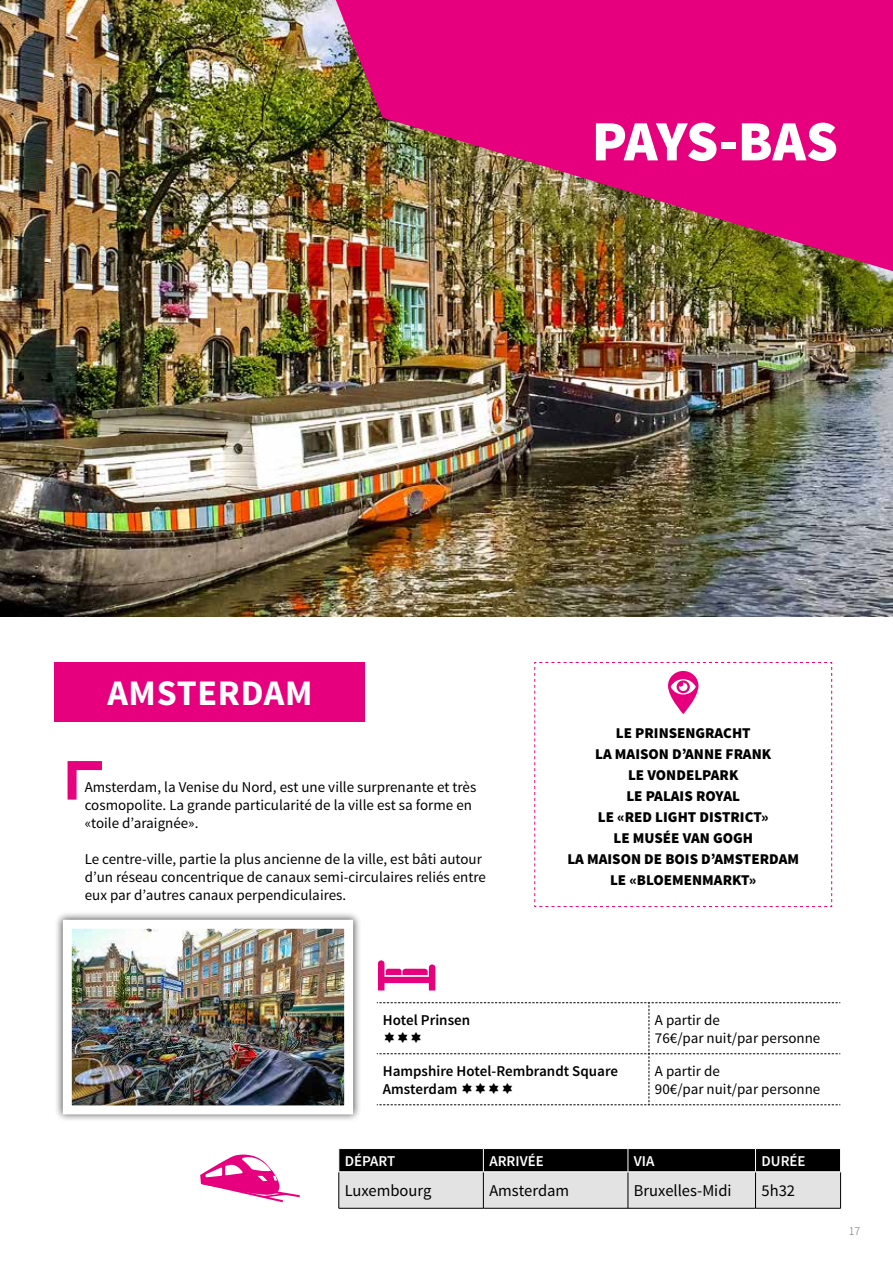
<style>
.page{position:relative;width:893px;height:1263px;background:#fff}
.page>*{position:absolute;margin:0;border:0;box-sizing:border-box;transform-origin:0 0}
.t1{font:900 57px "Source Sans Pro";letter-spacing:-.02em;color:#fff}
.t2{font:700 36px "Source Sans Pro";letter-spacing:.02em;color:#fff}
.t3{font:16.5px "Source Sans Pro";color:#000}
.t4{font:15px/18px "Source Sans Pro";color:#000}
.t5{font:900 15px/21px "Source Sans Pro";color:#000;text-align:center}
.t6{font:600 15px/18px "Source Sans Pro";color:#000}
.t7{font:600 15px "Source Sans Pro";color:#fff}
.t8{font:300 12px "Source Sans Pro";color:#646363}
</style>
<div class="page">
<img style="left:0;top:0;width:893px;height:617px">
<div style="left:55px;top:662px;width:310px;height:60px;background:#e6007d"></div>
<svg style="left:67px;top:761px;width:35px;height:39px"></svg>
<hr style="left:339px;top:1208px;width:144px;height:1px;background:#000">
<hr style="left:483px;top:1208px;width:145px;height:1px;background:#000">
<hr style="left:628px;top:1208px;width:127px;height:1px;background:#000">
<hr style="left:755px;top:1208px;width:86px;height:1px;background:#000">
<svg style="left:338px;top:1148px;width:503px;height:60px;background:#8d8d8d"></svg>
<hr style="left:338px;top:1171px;width:145px;height:1px;background:#fff">
<hr style="left:483px;top:1171px;width:145px;height:1px;background:#fff">
<hr style="left:628px;top:1171px;width:127px;height:1px;background:#fff">
<hr style="left:755px;top:1171px;width:86px;height:1px;background:#fff">
<svg style="left:200px;top:1154px;width:100px;height:48px"></svg>
<svg style="left:534px;top:662px;width:298px;height:245px"></svg>
<svg style="left:378px;top:960px;width:57px;height:30px"></svg>
<img style="left:336px;top:0;width:557px;height:271px">
<div style="left:55px;top:911px;width:306px;height:212px;background:#000;opacity:.75"></div>
<img style="left:73px;top:930px;width:270px;height:174px">
<div style="left:63px;top:920px;width:290px;height:194px;border:9px solid #fff"></div>
<svg style="left:377px;top:1002px;width:463px;height:103px"></svg>
<h1 class="t1" style="left:592px;top:104px;width:248px">PAYS-BAS</h1>
<h2 class="t2" style="left:107px;top:670px;width:207px">AMSTERDAM</h2>
<p class="t4" style="left:85px;top:778px;width:393px">Amsterdam, la Venise du Nord, est une ville surprenante et très cosmopolite. La grande particularité de la ville est sa forme en «toile d’araignée».</p>
<p class="t4" style="left:85px;top:850px;width:403px">Le centre-ville, partie la plus ancienne de la ville, est bâti autour d’un réseau concentrique de canaux semi-circulaires reliés entre eux par d’autres canaux perpendiculaires.</p>
<p class="t5" style="left:567px;top:723px;width:233px">LE PRINSENGRACHT<br>LA MAISON D’ANNE FRANK<br>LE VONDELPARK<br>LE PALAIS ROYAL<br>LE «RED LIGHT DISTRICT»<br>LE MUSÉE VAN GOGH<br>LA MAISON DE BOIS D’AMSTERDAM<br>LE «BLOEMENMARKT»</p>
<p class="t6" style="left:383px;top:1011px;width:89px">Hotel Prinsen</p>
<p class="t4" style="left:655px;top:1011px;width:167px">A partir de<br>76€/par nuit/par personne</p>
<p class="t6" style="left:383px;top:1062px;width:237px">Hampshire Hotel-Rembrandt Square<br>Amsterdam</p>
<p class="t4" style="left:655px;top:1062px;width:167px">A partir de<br>90€/par nuit/par personne</p>
<p class="t7" style="left:345px;top:1151px;width:52px">DÉPART</p>
<p class="t7" style="left:489px;top:1151px;width:56px">ARRIVÉE</p>
<p class="t7" style="left:634px;top:1151px;width:22px">VIA</p>
<p class="t7" style="left:761px;top:1151px;width:46px">DURÉE</p>
<p class="t3" style="left:345px;top:1180px;width:88px">Luxembourg</p>
<p class="t3" style="left:489px;top:1180px;width:81px">Amsterdam</p>
<p class="t3" style="left:634px;top:1180px;width:99px">Bruxelles-Midi</p>
<p class="t3" style="left:761px;top:1180px;width:35px">5h32</p>
<p class="t8" style="left:849px;top:1224px;width:13px">17</p>
</div>
